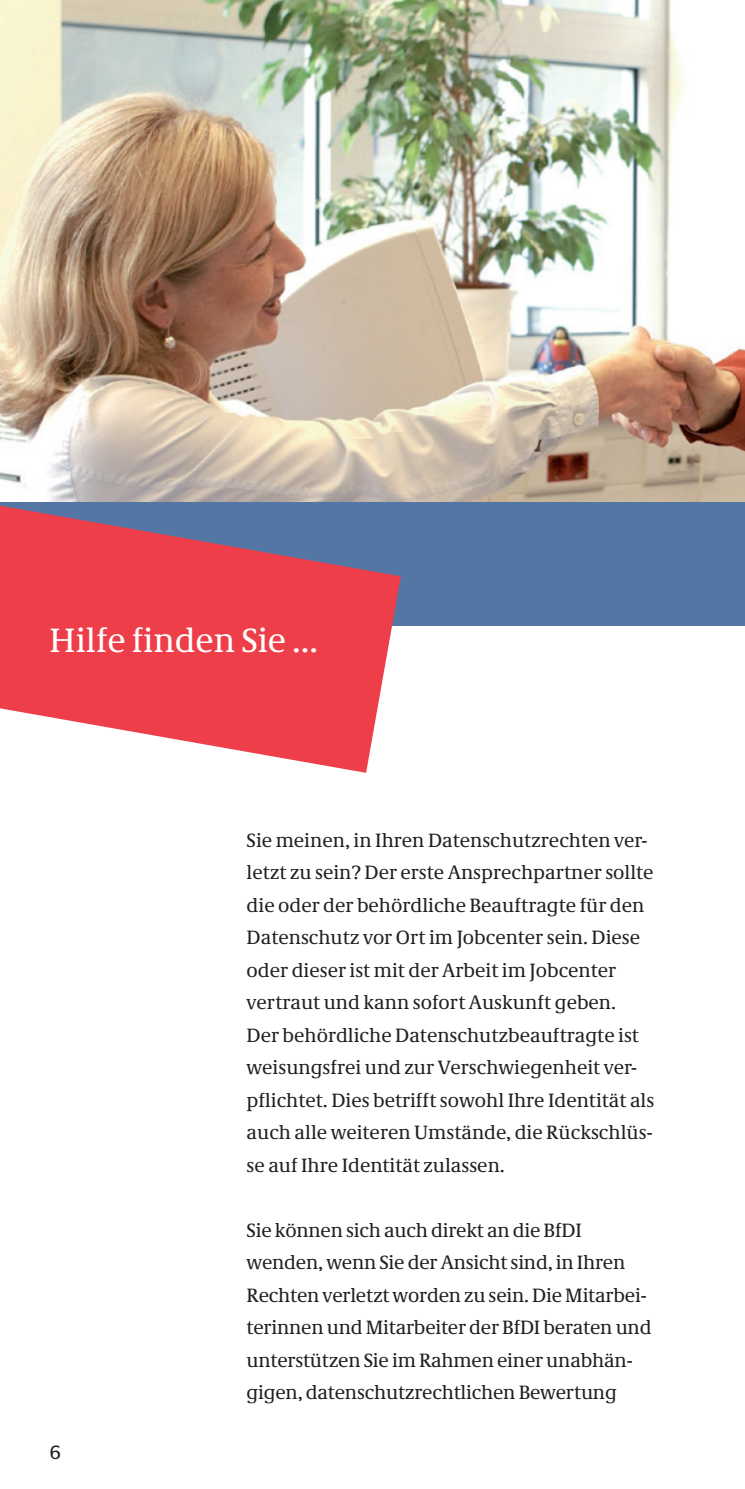
<style>
.page{position:relative;width:745px;height:1489px;background:#fff}
.page>*{position:absolute;margin:0;border:0;box-sizing:border-box;transform-origin:0 0}
.t1{font:35px "Neue Demos";color:#fff}
.t2{font:20px/32.5px "Neue Demos";color:#231f20}
.t3{font:20px "Neue Praxis";color:#231f20}
</style>
<div class="page">
<img style="left:0;top:0;width:744px;height:502px">
<div style="left:0;top:502px;width:744px;height:123px;background:#5476a5"></div>
<svg style="left:0;top:505px;width:400px;height:267px;fill:#ee3e4a"></svg>
<p class="t1" style="left:50px;top:618px;width:270px">Hilfe finden Sie ...</p>
<p class="t2" style="left:246px;top:823px;width:409px">Sie meinen, in Ihren Datenschutzrechten ver&shy;letzt zu sein? Der erste Ansprechpartner sollte die oder der behördliche Beauftragte für den Datenschutz vor Ort im Jobcenter sein. Diese oder dieser ist mit der Arbeit im Jobcenter vertraut und kann sofort Auskunft geben.<br>Der behördliche Datenschutzbeauftragte ist weisungsfrei und zur Verschwiegenheit ver&shy;pflichtet. Dies betrifft sowohl Ihre Identität als auch alle weiteren Umstände, die Rückschlüs&shy;se auf Ihre Identität zulassen.</p>
<p class="t3" style="left:50px;top:1439px;width:13px">6</p>
<p class="t2" style="left:246px;top:1213px;width:406px">Sie können sich auch direkt an die BfDI wenden, wenn Sie der Ansicht sind, in Ihren Rechten verletzt worden zu sein. Die Mitarbei&shy;terinnen und Mitarbeiter der BfDI beraten und unterstützen Sie im Rahmen einer unabhän&shy;gigen, datenschutzrechtlichen Bewertung</p>
</div>
